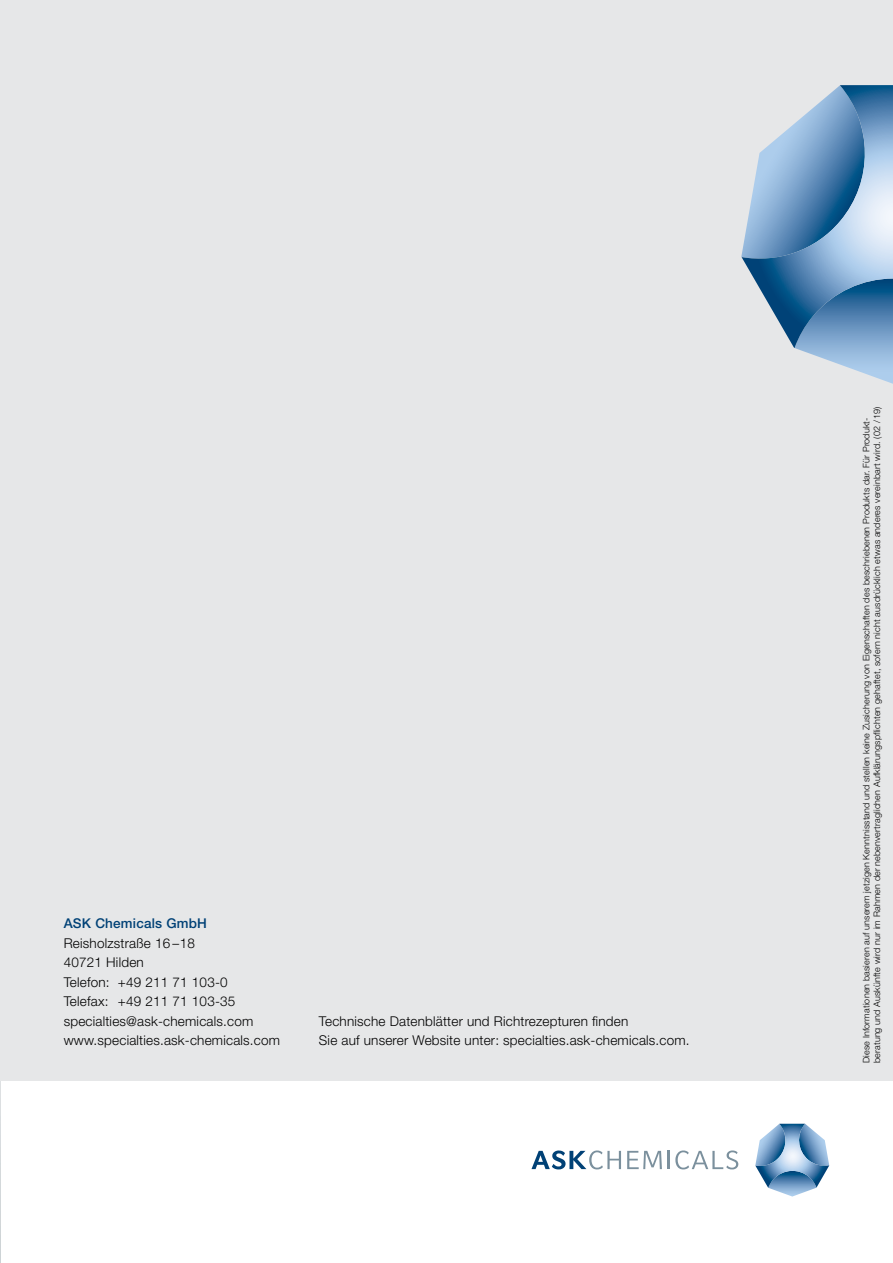
<style>
.page{position:relative;width:893px;height:1263px;background:#fff}
.page>*{position:absolute;margin:0;border:0;box-sizing:border-box;transform-origin:0 0}
.t1{font:300 13.5px/19.5px "Helvetica Neue LT Pro";letter-spacing:.015em;color:#000}
.t2{font:500 13.5px "Helvetica Neue LT Pro";letter-spacing:.015em;color:#004176}
.t3{font:300 9px/10.5px "Helvetica Neue LT Pro";letter-spacing:.015em;color:#000}
</style>
<div class="page">
<svg style="left:755px;top:1124px;width:74px;height:64px"></svg>
<svg style="left:627px;top:1151px;width:35px;height:18px"></svg>
<svg style="left:668px;top:1150px;width:70px;height:19px"></svg>
<svg style="left:531px;top:1150px;width:90px;height:19px"></svg>
<img style="left:0;top:1080px;width:1px;height:183px">
<div style="left:0;top:0;width:893px;height:1080px;background:#e6e7e8"></div>
<svg style="left:741px;top:85px;width:152px;height:299px"></svg>
<h1 class="t2" style="left:64px;top:915px;width:145px">ASK Chemicals GmbH</h1>
<h1 class="t1" style="left:64px;top:933px;width:218px">Reisholzstraße 16–18<br>40721 Hilden<br>Telefon: +49 211 71 103-0<br>Telefax: +49 211 71 103-35 specialties@ask-chemicals.com www.specialties.ask-chemicals.com</h1>
<h1 class="t1" style="left:319px;top:1011px;width:372px">Technische Datenblätter und Richtrezepturen finden<br>Sie auf unserer Website unter: specialties.ask-chemicals.com.</h1>
<p class="t3" style="left:861px;top:1063px;width:658px;rotate:-90deg">Diese Informationen basieren auf unserem jetzigen Kenntnisstand und stellen keine Zusicherung von Eigenschaften des beschriebenen Produkts dar. Für Produkt&shy;beratung und Auskünfte wird nur im Rahmen der nebenvertraglichen Aufklärungspflichten gehaftet, sofern nicht ausdrücklich etwas anderes vereinbart wird. (02 / 19)</p>
</div>
